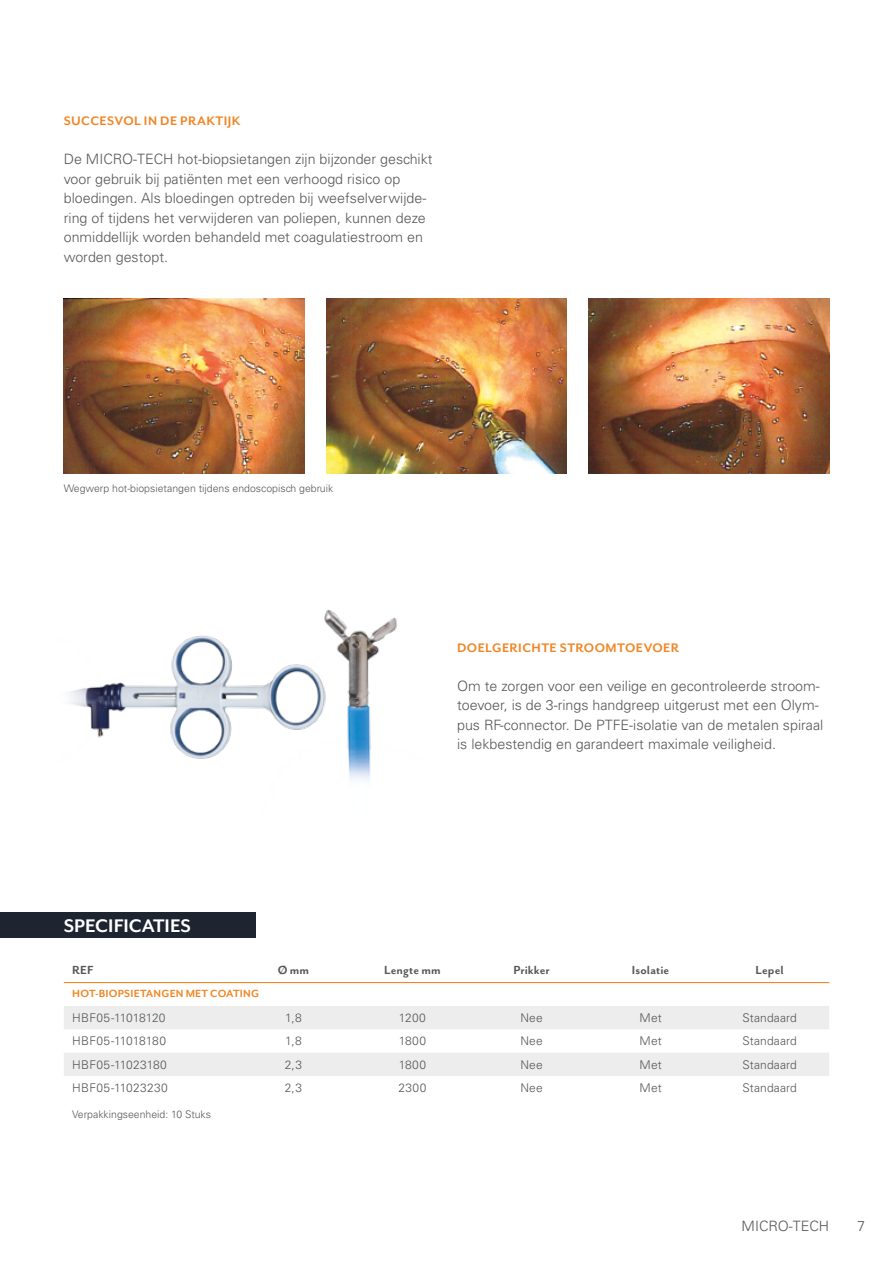
<style>
.page{position:relative;width:893px;height:1263px;background:#fff}
.page>*{position:absolute;margin:0;border:0;box-sizing:border-box;transform-origin:0 0}
.Bullit_Headline_NEW{font:700 21px "Mr Eaves San OT";color:#fff}
.Copy_NEW{font:300 14.25px/19.5px "Univers LT Std";color:#575756}
.t1{font:700 14.25px "Mr Eaves San OT";letter-spacing:.03em;color:#f18625}
.Tabelle_Kopf_NEW{font:700 13.5px "Mr Eaves San OT";letter-spacing:.005em;color:#575756}
.Tabelle_NEW{font:300 12px "Univers LT Std";letter-spacing:.015em;color:#575756}
.Tabelle_Subline_NEW{font:700 12px "Mr Eaves San OT";letter-spacing:.02em;color:#f18625}
.BU_NEW{font:300 10.5px "Univers LT Std";color:#575756}
.Bu_Tabelle_NEW{font:300 10.5px "Univers LT Std";color:#575756}
</style>
<div class="page">
<img style="left:588px;top:298px;width:241px;height:176px">
<img style="left:326px;top:298px;width:241px;height:176px">
<img style="left:64px;top:298px;width:241px;height:176px">
<img style="left:69px;top:610px;width:328px;height:170px">
<svg style="left:64px;top:1006px;width:765px;height:70px;fill:#ededed"></svg>
<hr style="left:64px;top:982px;width:170px;height:1px;background:#f18625">
<hr style="left:234px;top:982px;width:119px;height:1px;background:#f18625">
<hr style="left:353px;top:982px;width:119px;height:1px;background:#f18625">
<hr style="left:472px;top:982px;width:119px;height:1px;background:#f18625">
<hr style="left:591px;top:982px;width:119px;height:1px;background:#f18625">
<hr style="left:710px;top:982px;width:119px;height:1px;background:#f18625">
<div style="left:0;top:912px;width:255px;height:26px;background:#1e2531"></div>
<p class="t1" style="left:64px;top:113px;width:178px">SUCCESVOL IN DE PRAKTIJK</p>
<p class="Copy_NEW" style="left:64px;top:149px;width:370px">De MICRO-TECH hot-biopsietangen zijn bijzonder geschikt voor gebruik bij patiënten met een verhoogd risico op bloedingen. Als bloedingen optreden bij weefselverwijde&shy;ring of tijdens het verwijderen van poliepen, kunnen deze onmiddellijk worden behandeld met coagulatiestroom en worden gestopt.</p>
<p class="BU_NEW" style="left:64px;top:482px;width:271px">Wegwerp hot-biopsietangen tijdens endoscopisch gebruik</p>
<p class="Bullit_Headline_NEW" style="left:64px;top:914px;width:129px">SPECIFICATIES</p>
<p class="t1" style="left:457px;top:639px;width:223px">DOELGERICHTE STROOMTOEVOER</p>
<p class="Copy_NEW" style="left:457px;top:676px;width:368px">Om te zorgen voor een veilige en gecontroleerde stroom&shy;toevoer, is de 3-rings handgreep uitgerust met een Olym&shy;pus RF-connector. De PTFE-isolatie van de metalen spiraal is lekbestendig en garandeert maximale veiligheid.</p>
<p class="Tabelle_Kopf_NEW" style="left:72px;top:962px;width:23px">REF</p>
<p class="Tabelle_Kopf_NEW" style="left:278px;top:962px;width:33px">Ø mm</p>
<p class="Tabelle_Kopf_NEW" style="left:384px;top:962px;width:58px">Lengte mm</p>
<p class="Tabelle_Kopf_NEW" style="left:513px;top:962px;width:38px">Prikker</p>
<p class="Tabelle_Kopf_NEW" style="left:632px;top:962px;width:39px">Isolatie</p>
<p class="Tabelle_Kopf_NEW" style="left:755px;top:962px;width:30px">Lepel</p>
<p class="Tabelle_Subline_NEW" style="left:72px;top:986px;width:188px">HOT-BIOPSIETANGEN MET COATING</p>
<p class="Tabelle_NEW" style="left:72px;top:1010px;width:95px">HBF05-11018120</p>
<p class="Tabelle_NEW" style="left:285px;top:1010px;width:18px">1,8</p>
<p class="Tabelle_NEW" style="left:399px;top:1010px;width:28px">1200</p>
<p class="Tabelle_NEW" style="left:520px;top:1010px;width:24px">Nee</p>
<p class="Tabelle_NEW" style="left:639px;top:1010px;width:24px">Met</p>
<p class="Tabelle_NEW" style="left:742px;top:1010px;width:56px">Standaard</p>
<p class="Tabelle_NEW" style="left:72px;top:1034px;width:95px">HBF05-11018180</p>
<p class="Tabelle_NEW" style="left:285px;top:1034px;width:18px">1,8</p>
<p class="Tabelle_NEW" style="left:399px;top:1034px;width:29px">1800</p>
<p class="Tabelle_NEW" style="left:520px;top:1034px;width:24px">Nee</p>
<p class="Tabelle_NEW" style="left:639px;top:1034px;width:24px">Met</p>
<p class="Tabelle_NEW" style="left:742px;top:1034px;width:56px">Standaard</p>
<p class="Tabelle_NEW" style="left:72px;top:1057px;width:96px">HBF05-11023180</p>
<p class="Tabelle_NEW" style="left:285px;top:1057px;width:19px">2,3</p>
<p class="Tabelle_NEW" style="left:399px;top:1057px;width:29px">1800</p>
<p class="Tabelle_NEW" style="left:520px;top:1057px;width:24px">Nee</p>
<p class="Tabelle_NEW" style="left:639px;top:1057px;width:24px">Met</p>
<p class="Tabelle_NEW" style="left:742px;top:1057px;width:56px">Standaard</p>
<p class="Tabelle_NEW" style="left:72px;top:1081px;width:97px">HBF05-11023230</p>
<p class="Tabelle_NEW" style="left:285px;top:1081px;width:19px">2,3</p>
<p class="Tabelle_NEW" style="left:398px;top:1081px;width:29px">2300</p>
<p class="Tabelle_NEW" style="left:520px;top:1081px;width:24px">Nee</p>
<p class="Tabelle_NEW" style="left:639px;top:1081px;width:24px">Met</p>
<p class="Tabelle_NEW" style="left:742px;top:1081px;width:56px">Standaard</p>
<p class="Bu_Tabelle_NEW" style="left:72px;top:1108px;width:140px">Verpakkingseenheid: 10 Stuks</p>
<p class="Copy_NEW" style="left:742px;top:1216px;width:89px">MICRO-TECH</p>
<p class="Copy_NEW" style="left:857px;top:1216px;width:9px">7</p>
</div>
